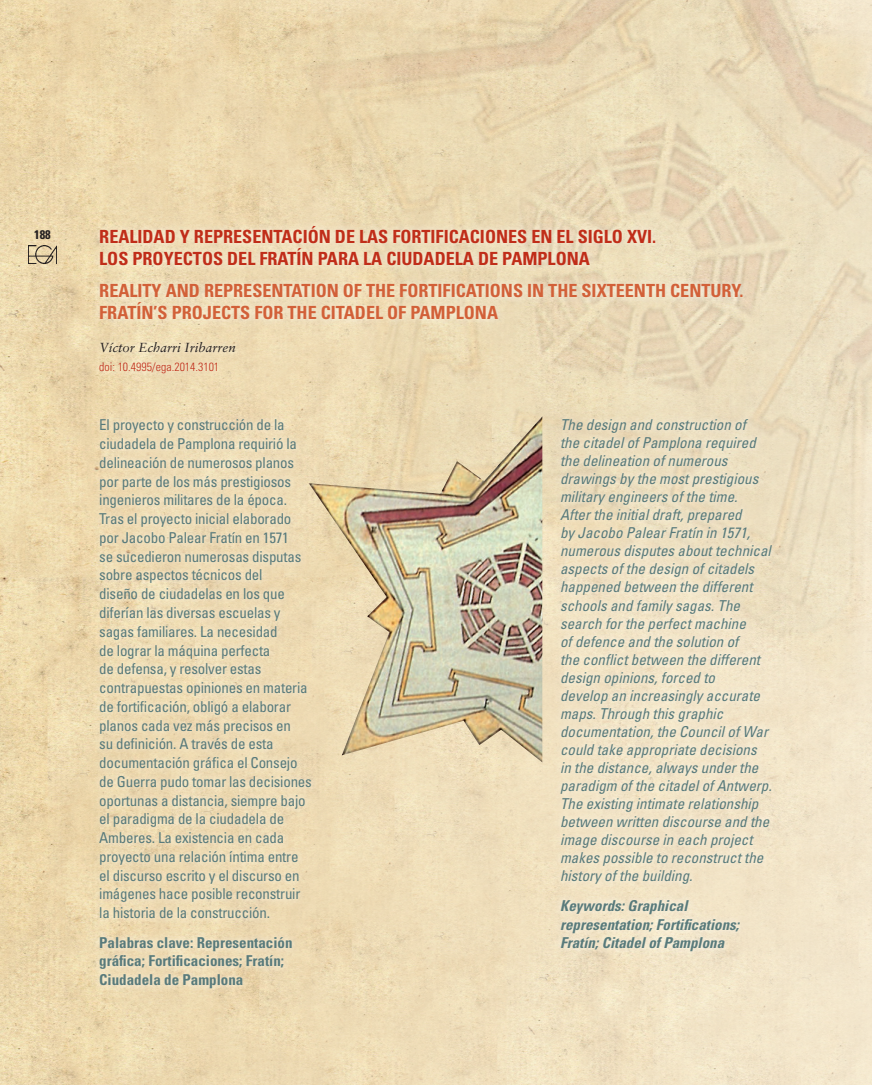
<style>
.page{position:relative;width:872px;height:1085px;background:#fff}
.page>*{position:absolute;margin:0;border:0;box-sizing:border-box;transform-origin:0 0}
.TITULO_ARTICULO_INGL{font:700 condensed 18.12px "Univers";color:#d26038}
.TITULO_ARTICULO_CAST{font:700 condensed 18.12px/21.8px "Univers";color:#c02d19}
.Título_9{font:condensed 15px/18.8px "Univers";letter-spacing:-.015em;color:#587a7b}
.ENTRADILLA_CASTELLAN{font:italic condensed 15px/18px "Univers";color:#587a7b}
.Título_9-2{font:700 condensed 15px/18.8px "Univers";color:#587a7b}
.Título_9-3{font:italic 700 condensed 15px/18.8px "Univers";color:#587a7b}
.AUTOR_ARTICULO{font:italic 13.12px "Sabon";color:#231f20}
.t1{font:700 condensed 12.5px "Univers";color:#231f20}
.AUTOR_ARTICULO-2{font:300 condensed 11.88px "Univers";color:#c02d19}
</style>
<div class="page">
<img style="left:0;top:0;width:872px;height:1084px">
<img style="left:343px;top:461px;width:199px;height:301px">
<div style="left:91px;top:410px;width:252px;height:616px;background:#fff;opacity:.75"></div>
<img style="left:29px;top:246px;width:27px;height:17px">
<div style="left:91px;top:218px;width:697px;height:243px;background:#fff;opacity:.75"></div>
<div style="left:552px;top:410px;width:254px;height:573px;background:#fff;opacity:.75"></div>
<p class="t1" style="left:34px;top:226px;width:18px">188</p>
<p class="TITULO_ARTICULO_CAST" style="left:99px;top:226px;width:558px">REALIDAD Y REPRESENTACIÓN DE LAS FORTIFICACIONES EN EL SIGLO XVI.<br>LOS PROYECTOS DEL FRATÍN PARA LA CIUDADELA DE PAMPLONA</p>
<p class="TITULO_ARTICULO_INGL" style="left:99px;top:280px;width:20px">Reality</p>
<p class="TITULO_ARTICULO_INGL" style="left:166px;top:280px;width:13px">and</p>
<p class="TITULO_ARTICULO_INGL" style="left:204px;top:280px;width:11px">representation</p>
<p class="TITULO_ARTICULO_INGL" style="left:343px;top:280px;width:67px">of thefortifications</p>
<p class="TITULO_ARTICULO_INGL" style="left:527px;top:280px;width:65px">in thesixteent</p>
<p class="TITULO_ARTICULO_INGL" style="left:655px;top:280px;width:27px">h century</p>
<p class="TITULO_ARTICULO_INGL" style="left:739px;top:280px;width:6px">.</p>
<p class="TITULO_ARTICULO_INGL" style="left:99px;top:301px;width:400px">FratÍn’S PROJECTS FOR THE CITADEL OF PAMPLONA</p>
<p class="AUTOR_ARTICULO" style="left:99px;top:340px;width:138px">Víctor Echarri Iribarren</p>
<p class="AUTOR_ARTICULO-2" style="left:99px;top:359px;width:121px">doi: 10.4995/ega.2014.3101</p>
<p class="Título_9" style="left:99px;top:415px;width:214px">El proyecto y construcción de la ciudadela de Pamplona requirió la delineación de numerosos planos por parte de los más prestigiosos ingenieros militares de la época.<br>Tras el proyecto inicial elaborado por Jacobo Palear Fratín en 1571<br>se sucedieron numerosas disputas sobre aspectos técnicos del<br>diseño de ciudadelas en los que diferían las diversas escuelas y sagas familiares. La necesidad<br>de lograr la máquina perfecta<br>de defensa, y resolver estas contrapuestas opiniones en materia de fortificación, obligó a elaborar planos cada vez más precisos en<br>su definición. A través de esta documentación gráfica el Consejo de Guerra pudo tomar las decisiones oportunas a distancia, siempre bajo el paradigma de la ciudadela de<br>Amberes. La existencia en cada proyecto una relación íntima entre el discurso escrito y el discurso en imágenes hace posible reconstruir la historia de la construcción.</p>
<p class="Título_9-2" style="left:99px;top:932px;width:195px">Palabras clave: Representación gráfica; Fortificaciones; Fratín;<br>Ciudadela de Pamplona</p>
<p class="ENTRADILLA_CASTELLAN" style="left:560px;top:416px;width:213px">The design and construction of<br>the citadel of Pamplona required the delineation of numerous drawings by the most prestigious military engineers of the time.<br>After the initial draft, prepared<br>by Jacobo Palear Fratín in 1571, numerous disputes about technical aspects of the design of citadels happened between the different schools and family sagas. The search for the perfect machine<br>of defence and the solution of<br>the conflict between the different design opinions, forced to<br>develop an increasingly accurate maps. Through this graphic documentation, the Council of War could take appropriate decisions<br>in the distance, always under the paradigm of the citadel of Antwerp.<br>The existing intimate relationship between written discourse and the image discourse in each project makes possible to reconstruct the history of the building.</p>
<p class="Título_9-3" style="left:560px;top:895px;width:181px">Keywords: Graphical representation; Fortifications;<br>Fratín; Citadel of Pamplona</p>
</div>
